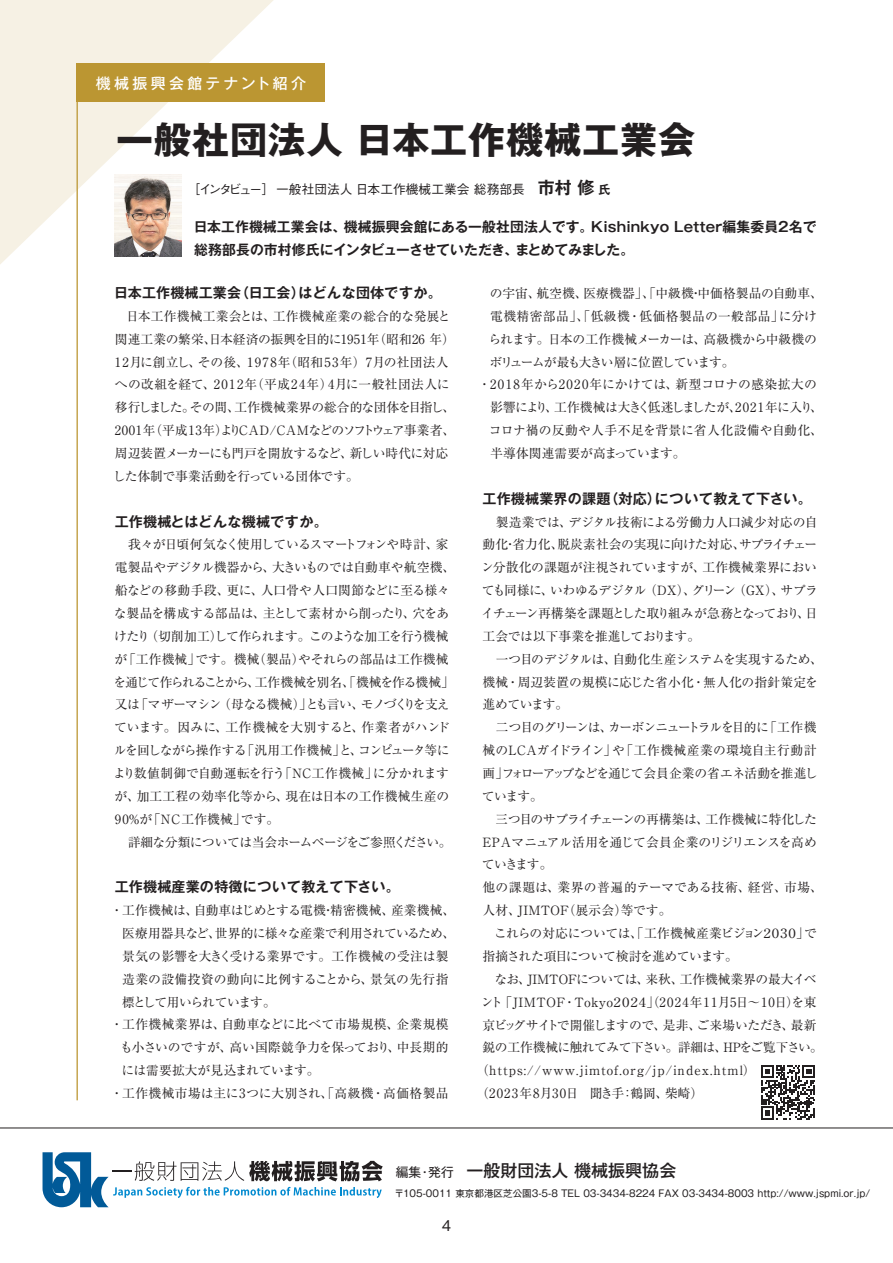
<style>
.page{position:relative;width:893px;height:1263px;background:#fff}
.page>*{position:absolute;margin:0;border:0;box-sizing:border-box;transform-origin:0 0}
.t1{font:700 37.2px "Gothic MB101 Pr 6 N";letter-spacing:.02em;color:#231f20}
.t2{font:500 16.95px "Gothic MB101 Pr 6 N";color:#231f20}
.t3{font:500 14.85px "Gothic MB101 Pr 6 N";letter-spacing:.235em;color:#fff}
.t4{font:500 14.85px "Gothic BBB Pr 6 N";color:#231f20}
.t5{font:700 14.1px "Gothic MB101 Pr 6 N De";letter-spacing:.01em;color:#231f20}
.t6{font:700 13.8px/22.4px "Gothic MB101 Pr 6 N De";letter-spacing:.01em;color:#231f20}
.t7{font:12.75px/22.8px "Ryumin Pr 6 N";letter-spacing:-.02em;color:#231f20}
.t8{font:12.75px/22.8px "Ryumin Pr 6 N";letter-spacing:.01em;color:#231f20}
.t9{font:12.75px "Ryumin Pr 6 N";color:#231f20}
.t10{font:12.75px "Ryumin Pr 6 N";letter-spacing:.03em;color:#231f20}
.t11{font:12.75px "Ryumin Pr 6 N";letter-spacing:-.045em;color:#231f20}
.t12{font:12.75px "Ryumin Pr 6 N";letter-spacing:.035em;color:#231f20}
.t13{font:12.75px "Ryumin Pr 6 N";letter-spacing:-.04em;color:#231f20}
.t14{font:12.75px "Ryumin Pr 6 N";letter-spacing:.015em;color:#231f20}
.t15{font:12.75px "Ryumin Pr 6 N";letter-spacing:-.31em;color:#231f20}
.t16{font:12.75px "Ryumin Pr 6 N";letter-spacing:.08em;color:#231f20}
.t17{font:500 12.75px "Gothic BBB Pr 6 N";color:#231f20}
.t18{font:12.75px "Ryumin Pr 6 N";letter-spacing:-.1em;color:#231f20}
.t19{font:12.75px "Ryumin Pr 6 N";letter-spacing:-.05em;color:#231f20}
.t20{font:12.75px "Ryumin Pr 6 N";letter-spacing:-.075em;color:#231f20}
.t21{font:12.75px "Ryumin Pr 6 N";letter-spacing:-.095em;color:#231f20}
.t22{font:12.75px "Ryumin Pr 6 N";letter-spacing:-.06em;color:#231f20}
.t23{font:12.75px "Ryumin Pr 6 N";letter-spacing:-.055em;color:#231f20}
.t24{font:12.75px "Ryumin Pr 6 N";letter-spacing:.005em;color:#231f20}
.t25{font:12.75px "Ryumin Pr 6 N";letter-spacing:.02em;color:#231f20}
.t26{font:12.75px "Ryumin Pr 6 N";letter-spacing:.025em;color:#231f20}
.t27{font:12.75px "Ryumin Pr 6 N";letter-spacing:-.105em;color:#231f20}
.t28{font:12.75px "Ryumin Pr 6 N";letter-spacing:-.085em;color:#231f20}
.t29{font:12.75px "Ryumin Pr 6 N";letter-spacing:-.08em;color:#231f20}
.t30{font:9.6px "Gothic MB101 Pr 6 N";color:#231f20}
.s1{font-family:"Gothic MB101 Pr 6 N De";font-weight:700;font-size:16.95px}
.s2{font-family:"Gothic MB101 Pr 6 N De";font-weight:700;font-size:11.85px}
.s3{font-weight:400;font-size:12.75px}
</style>
<div class="page">
<svg style="left:0;top:0;width:274px;height:265px;fill:#f6f1e4"></svg>
<div style="left:77px;top:64px;width:248px;height:38px;background:#bb9632"></div>
<svg style="left:43px;top:1152px;width:340px;height:55px"></svg>
<hr style="left:0;top:1128px;width:893px;height:1px;background:#231f20">
<hr style="left:77px;top:64px;width:1px;height:1036px;background:#bb9632">
<img style="left:115px;top:175px;width:66px;height:81px">
<svg style="left:761px;top:1065px;width:54px;height:54px"></svg>
<p class="t3" style="left:96px;top:71px;width:212px">機械振興会館テナント紹介</p>
<h1 class="t1" style="left:116px;top:109px;width:580px">一般社団法人 日本工作機械工業会</h1>
<p class="t17" style="left:187px;top:179px;width:424px">［インタビュー］ 一般社団法人 日本工作機械工業会 総務部長　<span class="s1">市村 修</span> <span class="s2">氏</span></p>
<p class="t6" style="left:194px;top:215px;width:624px">日本工作機械工業会は、機械振興会館にある一般社団法人です。Kishinkyo Letter編集委員2名で総務部長の市村修氏にインタビューさせていただき、まとめてみました。</p>
<p class="t5" style="left:114px;top:281px;width:329px">日本工作機械工業会（日工会）はどんな団体ですか。</p>
<p class="t8" style="left:113px;top:304px;width:344px">　日本工作機械工業会とは、工作機械産業の総合的な発展と関連工業の繁栄、日本経済の振興を目的に1951年（昭和26 年）12月に創立し、その後、1978年（昭和53年）7月の社団法人への改組を経て、2012年（平成24年）4月に一般社団法人に移行しました。その間、工作機械業界の総合的な団体を目指し、2001年（平成13年）よりCAD/CAMなどのソフトウェア事業者、周辺装置メーカーにも門戸を開放するなど、新しい時代に対応した体制で事業活動を行っている団体です。</p>
<p class="t5" style="left:115px;top:509px;width:214px">工作機械とはどんな機械ですか。</p>
<p class="t7" style="left:113px;top:533px;width:343px">　我々が日頃何気なく使用しているスマートフォンや時計、家電製品やデジタル機器から、大きいものでは自動車や航空機、船などの移動手段、更に、人口骨や人口関節などに至る様々な製品を構成する部品は、主として素材から削ったり、穴をあけたり（切削加工）して作られます。このような加工を行う機械が「工作機械」です。機械（製品）やそれらの部品は工作機械を通じて作られることから、工作機械を別名、「機械を作る機械」又は「マザーマシン（母なる機械）」とも言い、モノづくりを支えています。因みに、工作機械を大別すると、作業者がハンドルを回しながら操作する「汎用工作機械」と、コンピュータ等により数値制御で自動運転を行う「ＮＣ工作機械」に分かれますが、加工工程の効率化等から、現在は日本の工作機械生産の<br>90％が「NC工作機械」です。<br>　詳細な分類については当会ホームページをご参照ください。</p>
<p class="t5" style="left:115px;top:875px;width:286px">工作機械産業の特徴について教えて下さい。</p>
<p class="t8" style="left:110px;top:898px;width:346px">・工作機械は、自動車はじめとする電機・精密機械、産業機械、</p>
<p class="t23" style="left:122px;top:923px;width:334px">医療用器具など、世界的に様々な産業で利用されているため、</p>
<p class="t9" style="left:122px;top:946px;width:328px">景気の影響を大きく受ける業界です。工作機械の受注は製</p>
<p class="t10" style="left:122px;top:969px;width:328px">造業の設備投資の動向に比例することから、景気の先行指</p>
<p class="t29" style="left:122px;top:992px;width:155px">標として用いられています。</p>
<p class="t10" style="left:110px;top:1015px;width:340px">・工作機械業界は、自動車などに比べて市場規模、企業規模</p>
<p class="t9" style="left:120px;top:1037px;width:330px">も小さいのですが、高い国際競争力を保っており、中長期的</p>
<p class="t7" style="left:121px;top:1058px;width:200px">には需要拡大が見込まれています。</p>
<p class="t10" style="left:110px;top:1083px;width:340px">・工作機械市場は主に3つに大別され、「高級機・高価格製品</p>
<p class="t8" style="left:490px;top:281px;width:335px">の宇宙、航空機、医療機器」、「中級機・中価格製品の自動車、</p>
<p class="t12" style="left:490px;top:306px;width:328px">電機精密部品」、「低級機・低価格製品の一般部品」に分け</p>
<p class="t7" style="left:488px;top:327px;width:330px">られます。日本の工作機械メーカーは、高級機から中級機の</p>
<p class="t27" style="left:489px;top:352px;width:247px">ボリュームが最も大きい層に位置しています。</p>
<p class="t12" style="left:478px;top:375px;width:340px">・2018年から2020年にかけては、新型コロナの感染拡大の</p>
<p class="t7" style="left:490px;top:395px;width:334px">影響により、工作機械は大きく低迷しましたが、2021年に入り、</p>
<p class="t25" style="left:489px;top:420px;width:336px">コロナ禍の反動や人手不足を背景に省人化設備や自動化、</p>
<p class="t9" style="left:490px;top:443px;width:197px">半導体関連需要が高まっています。</p>
<p class="t5" style="left:483px;top:487px;width:331px">工作機械業界の課題（対応）について教えて下さい。</p>
<p class="t9" style="left:483px;top:512px;width:336px">　製造業では、デジタル技術による労働力人口減少対応の自</p>
<p class="t7" style="left:483px;top:533px;width:336px">動化・省力化、脱炭素社会の実現に向けた対応、サプライチェー</p>
<p class="t9" style="left:481px;top:557px;width:337px">ン分散化の課題が注視されていますが、工作機械業界におい</p>
<p class="t18" style="left:482px;top:580px;width:338px">ても同様に、いわゆるデジタル（ＤＸ）、グリーン（ＧＸ）、サプラ</p>
<p class="t20" style="left:481px;top:603px;width:338px">イチェーン再構築を課題とした取り組みが急務となっており、日</p>
<p class="t7" style="left:483px;top:624px;width:219px">工会では以下事業を推進しております。</p>
<p class="t13" style="left:483px;top:649px;width:342px">　一つ目のデジタルは、自動化生産システムを実現するため、</p>
<p class="t14" style="left:483px;top:672px;width:337px">機械・周辺装置の規模に応じた省小化・無人化の指針策定を</p>
<p class="t7" style="left:483px;top:693px;width:87px">進めています。</p>
<p class="t21" style="left:483px;top:717px;width:335px">　二つ目のグリーンは、カーボンニュートラルを目的に「工作機</p>
<p class="t24" style="left:483px;top:740px;width:335px">械のＬＣＡガイドライン」や「工作機械産業の環境自主行動計</p>
<p class="t22" style="left:483px;top:763px;width:336px">画」フォローアップなどを通じて会員企業の省エネ活動を推進し</p>
<p class="t7" style="left:482px;top:784px;width:62px">ています。</p>
<p class="t11" style="left:483px;top:809px;width:336px">　三つ目のサプライチェーンの再構築は、工作機械に特化した</p>
<p class="t7" style="left:481px;top:830px;width:338px">ＥＰＡマニュアル活用を通じて会員企業のリジリエンスを高め</p>
<p class="t7" style="left:482px;top:853px;width:72px">ていきます。</p>
<p class="t14" style="left:483px;top:877px;width:342px">他の課題は、業界の普遍的テーマである技術、経営、市場、</p>
<p class="t28" style="left:483px;top:900px;width:190px">人材、ＪＩＭＴＯＦ（展示会）等です。</p>
<p class="t11" style="left:483px;top:923px;width:336px">　これらの対応については、「工作機械産業ビジョン２０３０」で</p>
<p class="t7" style="left:483px;top:944px;width:257px">指摘された項目について検討を進めています。</p>
<p class="t19" style="left:483px;top:969px;width:336px">　なお、ＪＩＭＴＯＦについては、来秋、工作機械業界の最大イベ</p>
<p class="t15" style="left:481px;top:992px;width:337px">ント「ＪＩＭＴＯＦ・Ｔｏｋｙｏ２０２４」（2024年 1 1 月 5 日～ 1 0 日）を東</p>
<p class="t7" style="left:483px;top:1013px;width:335px">京ビッグサイトで開催しますので、是非、ご来場いただき、最新</p>
<p class="t13" style="left:483px;top:1037px;width:342px">鋭の工作機械に触れてみて下さい。詳細は、ＨＰをご覧下さい。</p>
<p class="t16" style="left:476px;top:1060px;width:281px">（https://www.jimtof.org/jp/index.html）</p>
<p class="t26" style="left:476px;top:1083px;width:229px">（2023年8月30日　聞き手：鶴岡、柴崎）</p>
<h2 class="t2" style="left:396px;top:1156px;width:282px"><span class="s3">編集・発行　</span>一般財団法人 機械振興協会</h2>
<p class="t30" style="left:395px;top:1185px;width:477px">〒105-0011 東京都港区芝公園3-5-8 TEL 03-3434-8224 FAX 03-3434-8003 http://www.jspmi.or.jp/</p>
<p class="t4" style="left:442px;top:1214px;width:11px">4</p>
</div>
